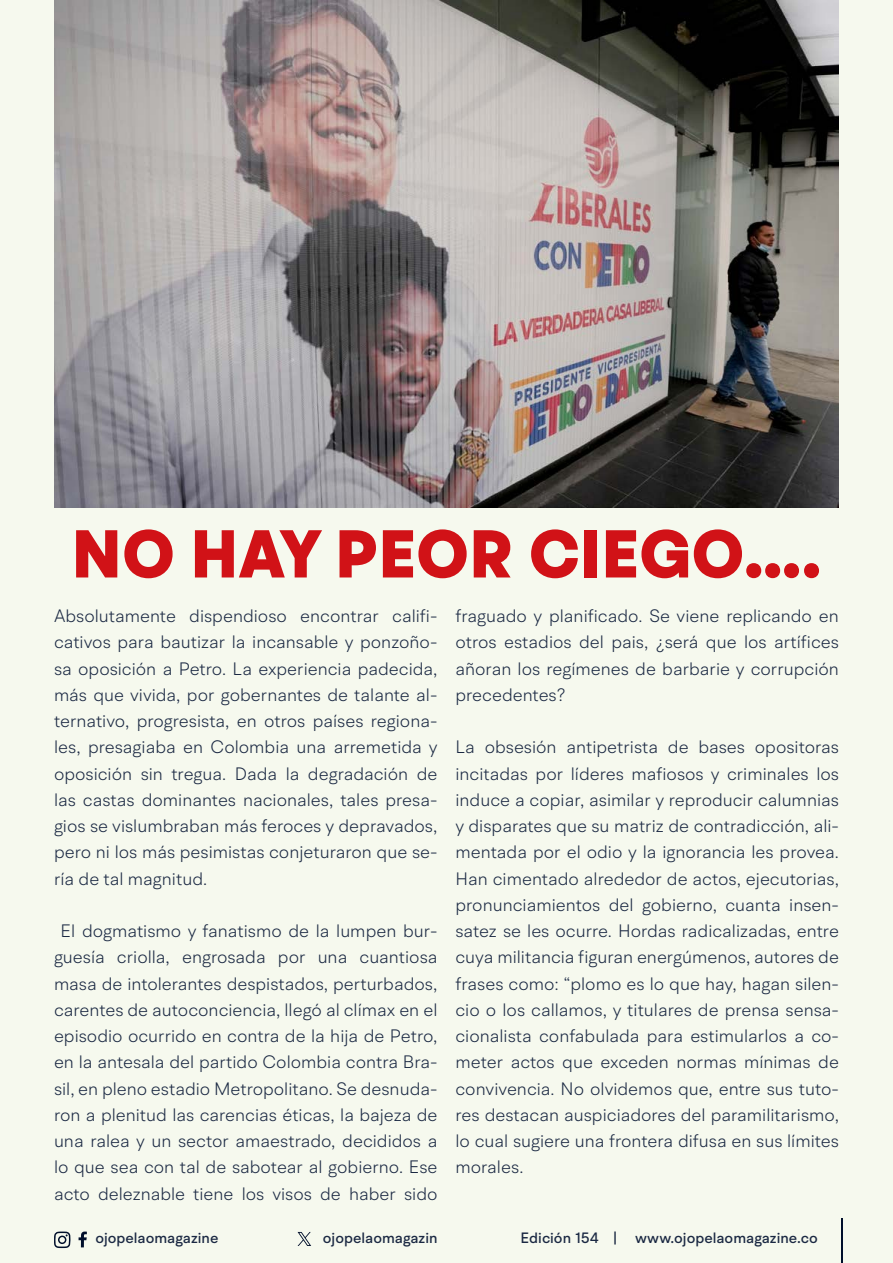
<style>
.page{position:relative;width:893px;height:1263px;background:#f6f9ee}
.page>*{position:absolute;margin:0;border:0;box-sizing:border-box;transform-origin:0 0}
.t1{font:900 67.5px "BR Hendrix";letter-spacing:.005em;color:#d11217}
.t2{font:300 18px/26.2px "BR Hendrix";color:#1b2943;text-align:justify}
.t3{font:500 15px "BR Hendrix";color:#1b2943}
</style>
<div class="page">
<svg style="left:79px;top:1231px;width:8px;height:16px"></svg>
<svg style="left:54px;top:1231px;width:17px;height:17px"></svg>
<hr style="left:841px;top:1219px;width:1px;height:44px;background:#000f2b">
<svg style="left:298px;top:1232px;width:13px;height:14px"></svg>
<img style="left:54px;top:0;width:785px;height:508px">
<h1 class="t1" style="left:72px;top:512px;width:751px">NO HAY PEOR CIEGO….</h1>
<p class="t2" style="left:54px;top:603px;width:385px">Absolutamente dispendioso encontrar califi&shy;cativos para bautizar la incansable y ponzoño&shy;sa oposición a Petro. La experiencia padecida, más que vivida, por gobernantes de talante al&shy;ternativo, progresista, en otros países regiona&shy;les, presagiaba en Colombia una arremetida y oposición sin tregua. Dada la degradación de las castas dominantes nacionales, tales presa&shy;gios se vislumbraban más feroces y depravados, pero ni los más pesimistas conjeturaron que se&shy;ría de tal magnitud.</p>
<p class="t2" style="left:54px;top:918px;width:385px;text-align:center">El dogmatismo y fanatismo de la lumpen bur&shy;guesía criolla, engrosada por una cuantiosa masa de intolerantes despistados, perturbados, carentes de autoconciencia, llegó al clímax en el episodio ocurrido en contra de la hija de Petro, en la antesala del partido Colombia contra Bra&shy;sil, en pleno estadio Metropolitano. Se desnuda&shy;ron a plenitud las carencias éticas, la bajeza de una ralea y un sector amaestrado, decididos a lo que sea con tal de sabotear al gobierno. Ese acto deleznable tiene los visos de haber sido</p>
<p class="t2" style="left:455px;top:603px;width:385px">fraguado y planificado. Se viene replicando en otros estadios del pais, ¿será que los artífices añoran los regímenes de barbarie y corrupción precedentes?</p>
<p class="t2" style="left:455px;top:734px;width:385px">La obsesión antipetrista de bases opositoras incitadas por líderes mafiosos y criminales los induce a copiar, asimilar y reproducir calumnias y disparates que su matriz de contradicción, ali&shy;mentada por el odio y la ignorancia les provea.<br>Han cimentado alrededor de actos, ejecutorias, pronunciamientos del gobierno, cuanta insen&shy;satez se les ocurre. Hordas radicalizadas, entre cuya militancia figuran energúmenos, autores de frases como: “plomo es lo que hay, hagan silen&shy;cio o los callamos, y titulares de prensa sensa&shy;cionalista confabulada para estimularlos a co&shy;meter actos que exceden normas mínimas de convivencia. No olvidemos que, entre sus tuto&shy;res destacan auspiciadores del paramilitarismo, lo cual sugiere una frontera difusa en sus límites morales.</p>
<p class="t3" style="left:95px;top:1229px;width:125px">ojopelaomagazine</p>
<p class="t3" style="left:323px;top:1229px;width:116px">ojopelaomagazin</p>
<p class="t3" style="left:521px;top:1229px;width:299px">Edición 154 | www.ojopelaomagazine.co</p>
</div>
